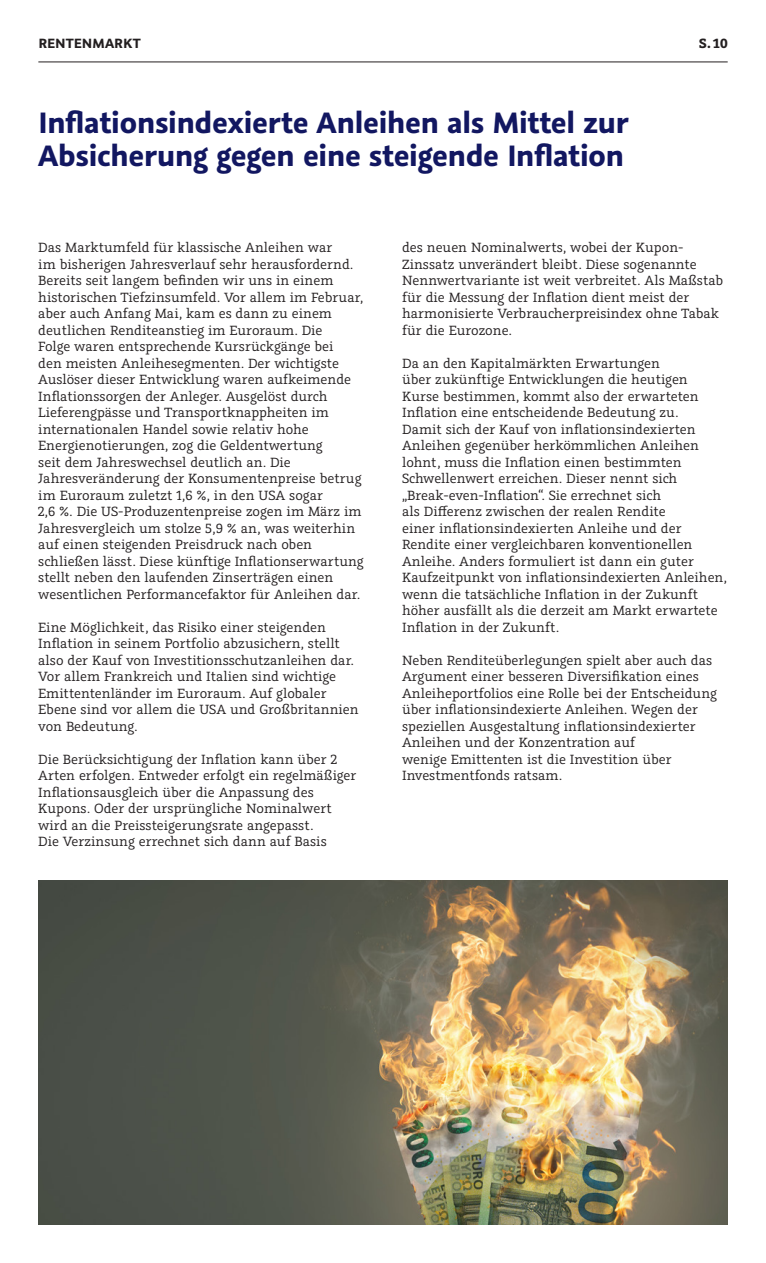
<style>
.page{position:relative;width:766px;height:1263px;background:#fff}
.page>*{position:absolute;margin:0;border:0;box-sizing:border-box;transform-origin:0 0}
.b_3_HL_Graublau_Slab{font:700 33px/33px "Graublau Sans";letter-spacing:-.02em;color:#121761}
.b_1_BT_Graublau_Slab{font:15px/16.5px "Graublau Slab";color:#231f20}
.t1{font:700 15px "Graublau Sans";color:#231f20}
.t2{font:700 15px "Graublau Slab";color:#231f20}
</style>
<div class="page">
<hr style="left:38px;top:62px;width:689px;height:1px;background:#231f20">
<img style="left:38px;top:880px;width:689px;height:345px">
<p class="t1" style="left:38px;top:34px;width:104px">RENTENMARKT</p>
<p class="t2" style="left:699px;top:34px;width:30px">S.10</p>
<p class="b_3_HL_Graublau_Slab" style="left:38px;top:106px;width:592px">Inflationsindexierte Anleihen als Mittel zur<br>Absicherung gegen eine steigende Inflation</p>
<p class="b_1_BT_Graublau_Slab" style="left:38px;top:239px;width:327px">Das Marktumfeld für klassische Anleihen war<br>im bisherigen Jahresverlauf sehr herausfordernd.<br>Bereits seit langem befinden wir uns in einem historischen Tiefzinsumfeld. Vor allem im Februar, aber auch Anfang Mai, kam es dann zu einem deutlichen Renditeanstieg im Euroraum. Die<br>Folge waren entsprechende Kursrückgänge bei<br>den meisten Anleihesegmenten. Der wichtigste Auslöser dieser Entwicklung waren aufkeimende Inflationssorgen der Anleger. Ausgelöst durch Lieferengpässe und Transportknappheiten im internationalen Handel sowie relativ hohe Energienotierungen, zog die Geldentwertung<br>seit dem Jahreswechsel deutlich an. Die Jahresveränderung der Konsumentenpreise betrug im Euroraum zuletzt 1,6 %, in den USA sogar<br>2,6 %. Die US-Produzentenpreise zogen im März im Jahresvergleich um stolze 5,9 % an, was weiterhin auf einen steigenden Preisdruck nach oben schließen lässt. Diese künftige Inflationserwartung stellt neben den laufenden Zinserträgen einen wesentlichen Performancefaktor für Anleihen dar.</p>
<p class="b_1_BT_Graublau_Slab" style="left:38px;top:618px;width:322px">Eine Möglichkeit, das Risiko einer steigenden Inflation in seinem Portfolio abzusichern, stellt also der Kauf von Investitionsschutzanleihen dar.<br>Vor allem Frankreich und Italien sind wichtige Emittentenländer im Euroraum. Auf globaler Ebene sind vor allem die USA und Großbritannien von Bedeutung.</p>
<p class="b_1_BT_Graublau_Slab" style="left:38px;top:750px;width:319px">Die Berücksichtigung der Inflation kann über 2<br>Arten erfolgen. Entweder erfolgt ein regelmäßiger Inflationsausgleich über die Anpassung des Kupons. Oder der ursprüngliche Nominalwert wird an die Preissteigerungsrate angepasst.<br>Die Verzinsung errechnet sich dann auf Basis</p>
<p class="b_1_BT_Graublau_Slab" style="left:402px;top:239px;width:322px">des neuen Nominalwerts, wobei der Kupon-Zinssatz unverändert bleibt. Diese sogenannte Nennwertvariante ist weit verbreitet. Als Maßstab für die Messung der Inflation dient meist der harmonisierte Verbraucherpreisindex ohne Tabak für die Eurozone.</p>
<p class="b_1_BT_Graublau_Slab" style="left:402px;top:354px;width:326px">Da an den Kapitalmärkten Erwartungen<br>über zukünftige Entwicklungen die heutigen Kurse bestimmen, kommt also der erwarteten Inflation eine entscheidende Bedeutung zu.<br>Damit sich der Kauf von inflationsindexierten Anleihen gegenüber herkömmlichen Anleihen lohnt, muss die Inflation einen bestimmten Schwellenwert erreichen. Dieser nennt sich „Break-even-Inflation“. Sie errechnet sich<br>als Differenz zwischen der realen Rendite<br>einer inflationsindexierten Anleihe und der Rendite einer vergleichbaren konventionellen Anleihe. Anders formuliert ist dann ein guter Kaufzeitpunkt von inflationsindexierten Anleihen, wenn die tatsächliche Inflation in der Zukunft höher ausfällt als die derzeit am Markt erwartete Inflation in der Zukunft.</p>
<p class="b_1_BT_Graublau_Slab" style="left:402px;top:651px;width:316px">Neben Renditeüberlegungen spielt aber auch das Argument einer besseren Diversifikation eines Anleiheportfolios eine Rolle bei der Entscheidung über inflationsindexierte Anleihen. Wegen der speziellen Ausgestaltung inflationsindexierter Anleihen und der Konzentration auf<br>wenige Emittenten ist die Investition über Investmentfonds ratsam.</p>
</div>
